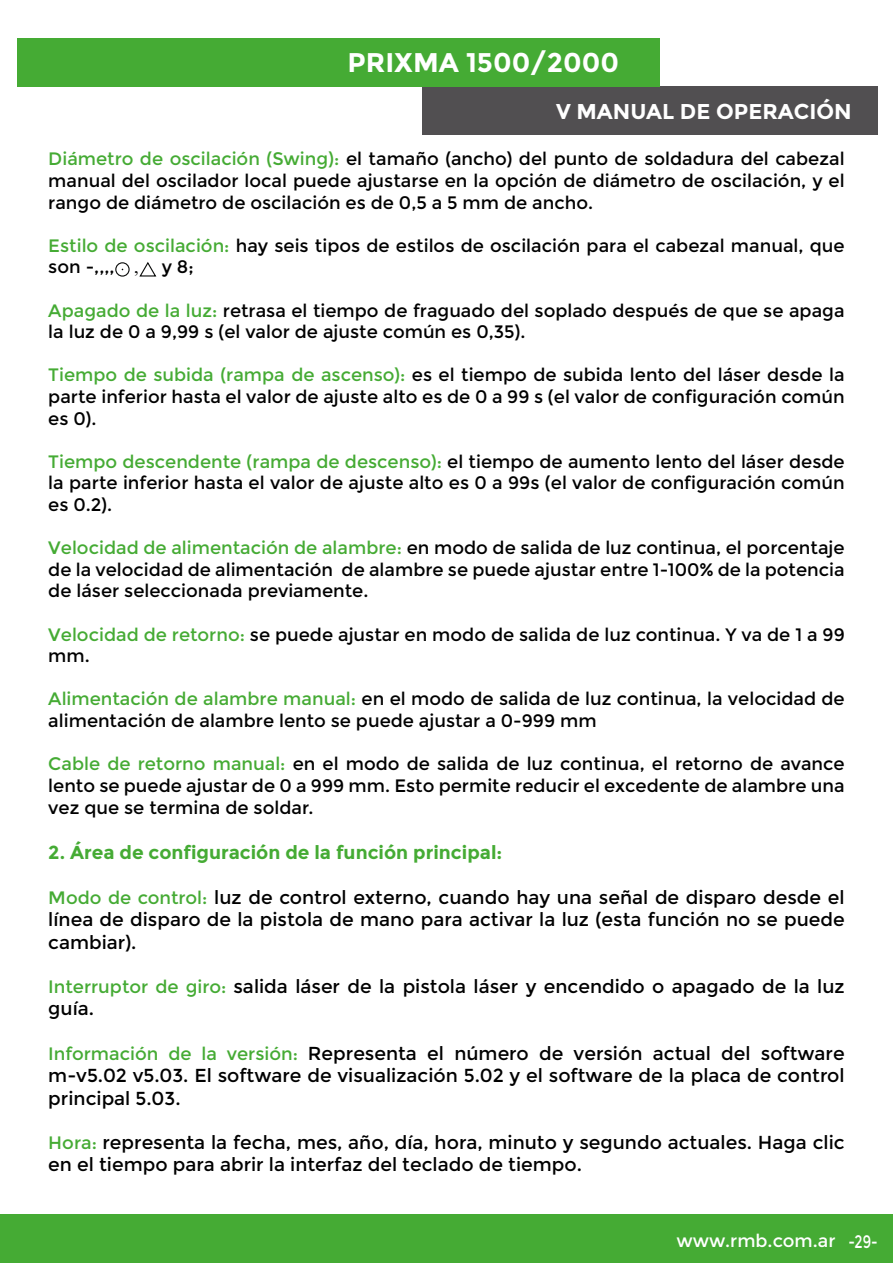
<style>
.page{position:relative;width:893px;height:1263px;background:#fff}
.page>*{position:absolute;margin:0;border:0;box-sizing:border-box;transform-origin:0 0}
.t1{font:700 27px "Montserrat";color:#fff}
.t2{font:700 21.45px "Montserrat";color:#fff}
.t3{font:18.75px/22.5px "Montserrat";color:#000;text-align:justify}
.t4{font:700 18.75px "Montserrat";color:#45ab34}
.t5{font:18px/21.6px "Montserrat";color:#000;text-align:justify}
.t6{font:18px "Montserrat";color:#fff}
.s1{color:#45ab34}
.s2{font-family:"Times New Roman"}
.s3{font-size:18px;color:#45ab34}
</style>
<div class="page">
<div style="left:0;top:1215px;width:893px;height:48px;background:#45ab34"></div>
<div style="left:423px;top:87px;width:455px;height:48px;background:#514f51"></div>
<div style="left:18px;top:38px;width:642px;height:48px;background:#45ab34"></div>
<div style="left:115px;top:262px;width:15px;height:15px;border:1px solid #090a09;border-radius:50%"></div>
<svg style="left:139px;top:262px;width:18px;height:15px"></svg>
<h1 class="t1" style="left:348px;top:46px;width:273px">PRIXMA 1500/2000</h1>
<h1 class="t1" style="left:363px;top:53px;width:277px">SOLDADORA LÁSER</h1>
<p class="t2" style="left:556px;top:98px;width:297px">V MANUAL DE OPERACIÓN</p>
<p class="t5" style="left:48px;top:148px;width:798px"><span class="s1">Diámetro de oscilación (Swing):</span> el tamaño (ancho) del punto de soldadura del cabezal manual del oscilador local puede ajustarse en la opción de diámetro de oscilación, y el rango de diámetro de oscilación es de 0,5 a 5 mm de ancho.</p>
<p class="t5" style="left:48px;top:235px;width:798px"><span class="s1">Estilo de oscilación:</span> hay seis tipos de estilos de oscilación para el cabezal manual, que son -,,,, <span class="s2">,</span></p>
<p class="t5" style="left:162px;top:256px;width:34px">y 8;</p>
<p class="t5" style="left:48px;top:300px;width:798px"><span class="s1">Apagado de la luz:</span> retrasa el tiempo de fraguado del soplado después de que se apaga la luz de 0 a 9,99 s (el valor de ajuste común es 0,35).</p>
<p class="t5" style="left:48px;top:364px;width:798px"><span class="s1">Tiempo de subida (rampa de ascenso):</span> es el tiempo de subida lento del láser desde la parte inferior hasta el valor de ajuste alto es de 0 a 99 s (el valor de configuración común es 0).</p>
<p class="t5" style="left:48px;top:451px;width:798px"><span class="s1">Tiempo descendente (rampa de descenso):</span> el tiempo de aumento lento del láser desde la parte inferior hasta el valor de ajuste alto es 0 a 99s (el valor de configuración común es 0.2).</p>
<p class="t5" style="left:48px;top:537px;width:798px"><span class="s1">Velocidad de alimentación de alambre:</span> en modo de salida de luz continua, el porcentaje de la velocidad de alimentación de alambre se puede ajustar entre 1-100% de la potencia de láser seleccionada previamente.</p>
<p class="t5" style="left:48px;top:624px;width:798px"><span class="s1">Velocidad de retorno:</span> se puede ajustar en modo de salida de luz continua. Y va de 1 a 99 mm.</p>
<p class="t5" style="left:48px;top:688px;width:798px"><span class="s1">Alimentación de alambre manual:</span> en el modo de salida de luz continua, la velocidad de alimentación de alambre lento se puede ajustar a 0-999 mm</p>
<p class="t5" style="left:48px;top:753px;width:798px"><span class="s1">Cable de retorno manual:</span> en el modo de salida de luz continua, el retorno de avance lento se puede ajustar de 0 a 999 mm. Esto permite reducir el excedente de alambre una vez que se termina de soldar.</p>
<p class="t4" style="left:48px;top:841px;width:456px">2. Área de configuración de la función principal:</p>
<p class="t3" style="left:48px;top:886px;width:798px"><span class="s3">Modo de control:</span> luz de control externo, cuando hay una señal de disparo desde el línea de disparo de la pistola de mano para activar la luz (esta función no se puede cambiar).</p>
<p class="t3" style="left:48px;top:975px;width:798px"><span class="s3">Interruptor de giro:</span> salida láser de la pistola láser y encendido o apagado de la luz guía.</p>
<p class="t3" style="left:48px;top:1042px;width:798px"><span class="s3">Información de la versión:</span> Representa el número de versión actual del software m-v5.02 v5.03. El software de visualización 5.02 y el software de la placa de control principal 5.03.</p>
<p class="t3" style="left:48px;top:1131px;width:798px"><span class="s3">Hora:</span> representa la fecha, mes, año, día, hora, minuto y segundo actuales. Haga clic en el tiempo para abrir la interfaz del teclado de tiempo.</p>
<p class="t6" style="left:676px;top:1230px;width:203px">www.rmb.com.ar -29-</p>
</div>
